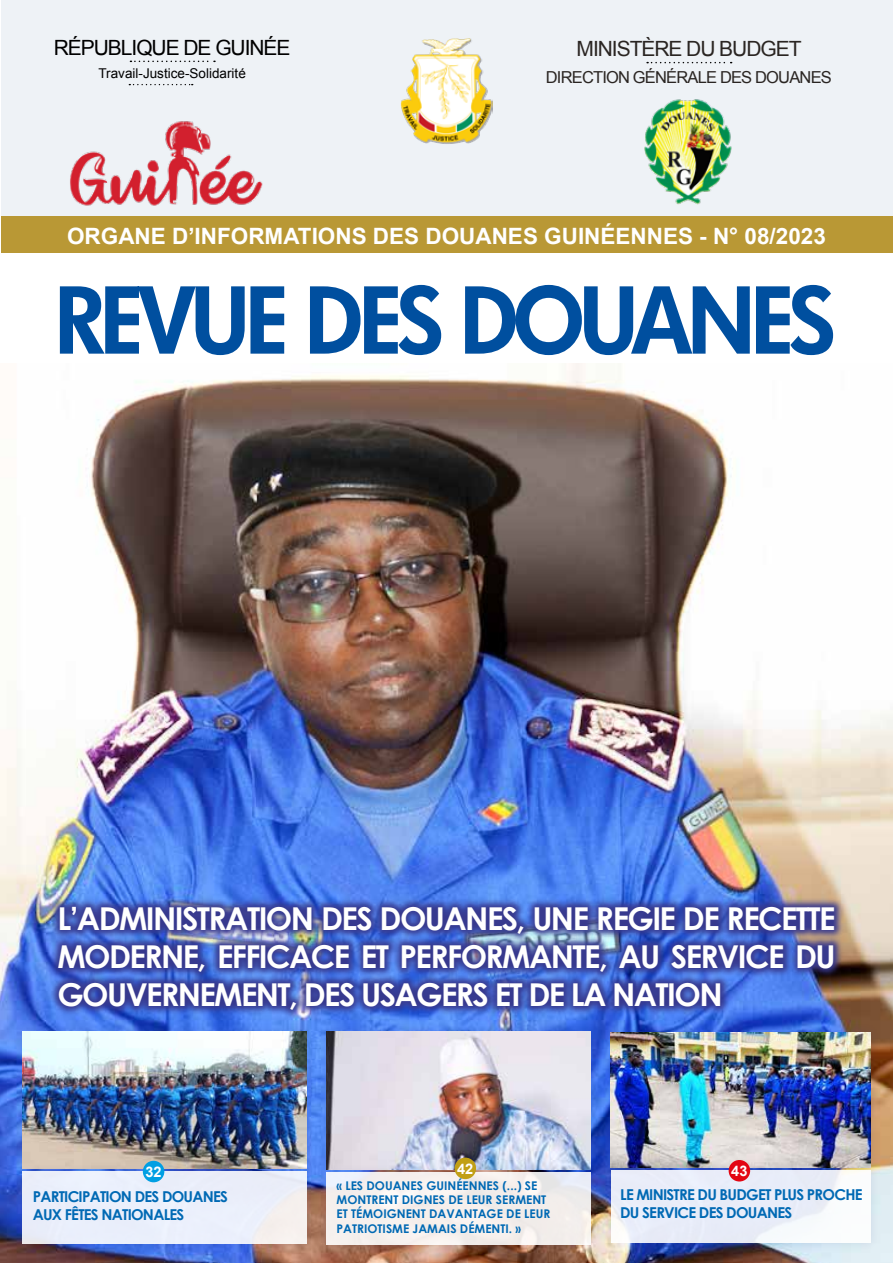
<style>
.page{position:relative;width:893px;height:1263px;background:#fff}
.page>*{position:absolute;margin:0;border:0;box-sizing:border-box;transform-origin:0 0}
.t1{font:700 31.5px/37.8px "Century Gothic";letter-spacing:-.05em;color:#fff;text-align:justify}
.t2{font:700 22.5px "Arial";color:#fff}
.t3{font:21px "Arial";letter-spacing:-.05em;color:#000}
.t4{font:21px "Arial";letter-spacing:-.05em;color:#2a2522}
.t5{font:16.5px "Arial";letter-spacing:-.05em;color:#2a2522}
.t6{font:700 15px/18px "Century Gothic";letter-spacing:-.05em;color:#0069b4}
.t7{font:700 14.55px "Arial";color:#fff}
.t8{font:13.5px "Arial";color:#000}
.t9{font:700 12px/14.4px "Century Gothic";color:#0069b4}
</style>
<div class="page">
<img style="left:0;top:364px;width:893px;height:899px">
<div style="left:12px;top:1022px;width:304px;height:156px;background:#37398e;opacity:.14"></div>
<img style="left:22px;top:1031px;width:284px;height:131px">
<div style="left:12px;top:1162px;width:304px;height:91px;background:#37398e;opacity:.14"></div>
<div style="left:22px;top:1172px;width:284px;height:72px;background:linear-gradient(to right,#e8eefd,#efeff6)"></div>
<div style="left:143px;top:1161px;width:21px;height:21px;background:#009fe3;border-radius:50%"></div>
<div style="left:317px;top:1021px;width:283px;height:158px;background:#37398e;opacity:.14"></div>
<img style="left:327px;top:1031px;width:263px;height:132px">
<div style="left:316px;top:1163px;width:284px;height:92px;background:#37398e;opacity:.14"></div>
<div style="left:326px;top:1172px;width:264px;height:73px;background:linear-gradient(to right,#f7f1ef,#f1edeb)"></div>
<div style="left:455px;top:1157px;width:21px;height:22px;background:#c19f15;border-radius:50%"></div>
<img style="left:49px;top:897px;width:795px;height:122px">
<div style="left:1px;top:1px;width:891px;height:252px;background:#eef2f6"></div>
<img style="left:644px;top:99px;width:88px;height:106px">
<div style="left:2px;top:217px;width:891px;height:36px;background:#b99835"></div>
<img style="left:401px;top:38px;width:91px;height:106px">
<svg style="left:129px;top:84px;width:64px;height:1px"></svg>
<svg style="left:130px;top:61px;width:85px;height:1px"></svg>
<svg style="left:647px;top:62px;width:85px;height:1px"></svg>
<div style="left:601px;top:1023px;width:279px;height:154px;background:#37398e;opacity:.14"></div>
<img style="left:611px;top:1032px;width:259px;height:128px">
<div style="left:601px;top:1160px;width:280px;height:92px;background:#37398e;opacity:.14"></div>
<div style="left:611px;top:1170px;width:260px;height:72px;background:linear-gradient(to right,#e6eaf8,#f4f6fb)"></div>
<div style="left:729px;top:1160px;width:21px;height:21px;background:#e30613;border-radius:50%"></div>
<svg style="left:60px;top:285px;width:773px;height:70px"></svg>
<img style="left:70px;top:121px;width:193px;height:85px">
<p class="t3" style="left:54px;top:34px;width:238px">RÉPUBLIQUE DE GUINÉE</p>
<p class="t8" style="left:99px;top:65px;width:149px">Travail-Justice-Solidarité</p>
<p class="t4" style="left:577px;top:35px;width:226px">MINISTÈRE DU BUDGET</p>
<p class="t5" style="left:546px;top:66px;width:287px">DIRECTION GÉNÉRALE DES DOUANES</p>
<p class="t2" style="left:67px;top:221px;width:760px">ORGANE D’INFORMATIONS DES DOUANES GUINÉENNES - N° 08/2023</p>
<p class="t1" style="left:57px;top:898px;width:780px">L’ADMINISTRATION DES DOUANES, UNE REGIE DE RECETTE MODERNE, EFFICACE ET PERFORMANTE, AU SERVICE DU GOUVERNEMENT, DES USAGERS ET DE LA NATION</p>
<p class="t7" style="left:145px;top:1162px;width:18px">32</p>
<p class="t7" style="left:457px;top:1159px;width:18px">42</p>
<p class="t7" style="left:731px;top:1161px;width:18px">43</p>
<p class="t9" style="left:337px;top:1177px;width:215px">« LES DOUANES GUINÉENNES (...) SE<br>MONTRENT DIGNES DE LEUR SERMENT<br>ET TÉMOIGNENT DAVANTAGE DE LEUR<br>PATRIOTISME JAMAIS DÉMENTI. »</p>
<p class="t6" style="left:620px;top:1185px;width:244px">LE MINISTRE DU BUDGET PLUS PROCHE<br>DU SERVICE DES DOUANES</p>
<p class="t6" style="left:33px;top:1186px;width:197px">PARTICIPATION DES DOUANES<br>AUX FÊTES NATIONALES</p>
</div>
